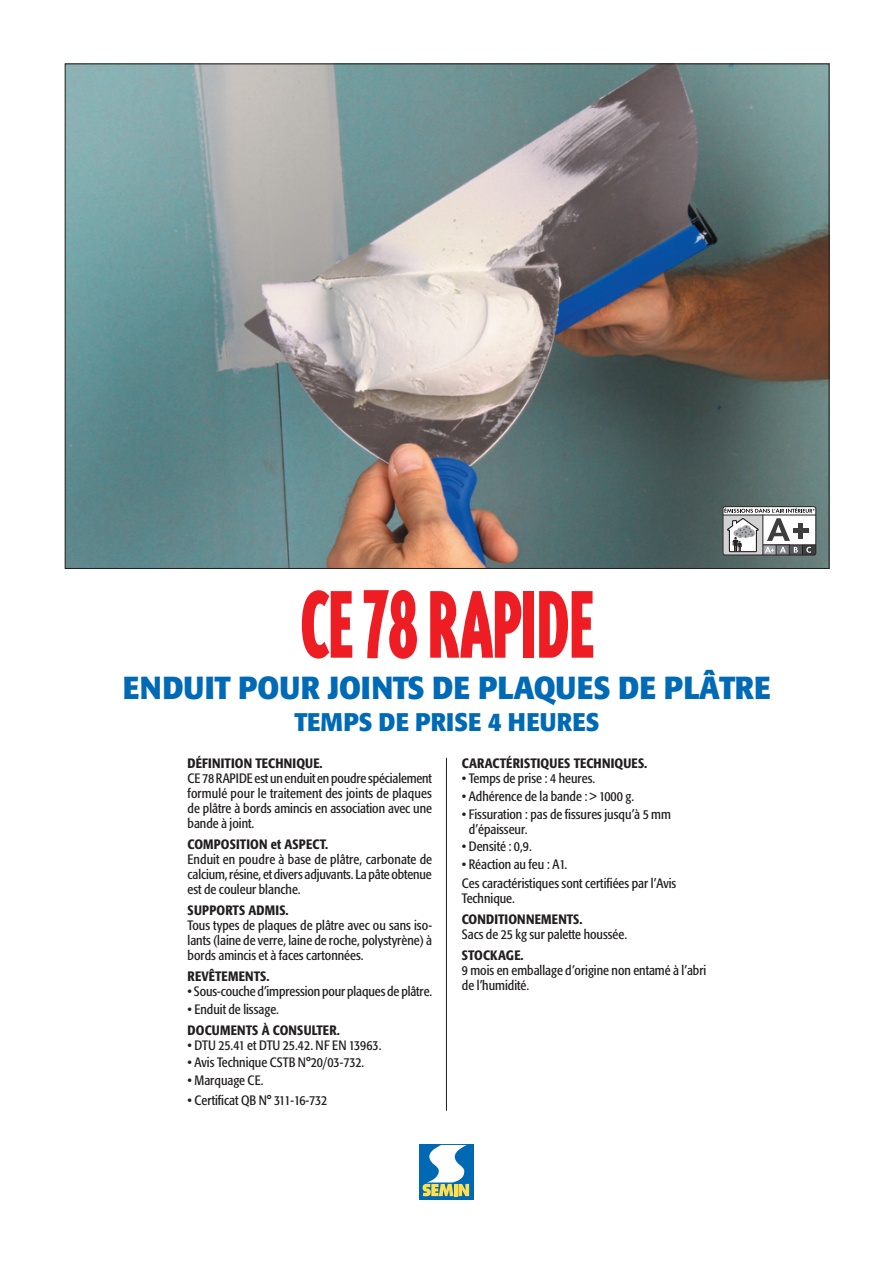
<style>
.page{position:relative;width:893px;height:1263px;background:#fff}
.page>*{position:absolute;margin:0;border:0;box-sizing:border-box;transform-origin:0 0}
.t1{font:900 111px "Triplex Cond";letter-spacing:-.02em;color:#ee1d23;scale:.82 1}
.t2{font:700 31.65px "Formata";color:#016ab6;scale:.95 1}
.t3{font:700 25.2px "Formata";color:#016ab6;scale:.95 1}
.texte_fiche{font:condensed 13.5px/15px "Formata";color:#231f20;text-align:justify}
.titre_texte_fiche{font:500 condensed 13.5px "Formata";letter-spacing:.01em;color:#231f20}
</style>
<div class="page">
<hr style="left:446px;top:758px;width:1px;height:353px;background:#231f20">
<svg style="left:419px;top:1144px;width:55px;height:56px"></svg>
<img style="left:67px;top:66px;width:760px;height:501px">
<div style="left:723px;top:506px;width:93px;height:49px;border:1px solid #231f20;border-radius:2px"></div>
<svg style="left:721px;top:508px;width:95px;height:47px"></svg>
<hr style="left:793px;top:529px;width:16px;height:4px;background:#3e3e3f">
<hr style="left:799px;top:523px;width:4px;height:16px;background:#3e3e3f">
<p class="t1" style="left:300px;top:571px;width:361px">CE 78 RAPIDE</p>
<p class="t2" style="left:123px;top:668px;width:684px">ENDUIT POUR JOINTS DE PLAQUES DE PLÂTRE</p>
<p class="t3" style="left:294px;top:706px;width:323px">TEMPS DE PRISE 4 HEURES</p>
<p class="titre_texte_fiche" style="left:188px;top:755px;width:137px">DÉFINITION TECHNIQUE.</p>
<p class="texte_fiche" style="left:188px;top:771px;width:246px">CE 78 RAPIDE est un enduit en poudre spécialement formulé pour le traitement des joints de plaques de plâtre à bords amincis en association avec une bande à joint.</p>
<p class="titre_texte_fiche" style="left:188px;top:836px;width:142px">COMPOSITION et ASPECT.</p>
<p class="texte_fiche" style="left:188px;top:852px;width:246px">Enduit en poudre à base de plâtre, carbonate de calcium, résine, et divers adjuvants. La pâte obtenue est de couleur blanche.</p>
<p class="titre_texte_fiche" style="left:188px;top:902px;width:103px">SUPPORTS ADMIS.</p>
<p class="texte_fiche" style="left:188px;top:918px;width:246px">Tous types de plaques de plâtre avec ou sans iso&shy;lants (laine de verre, laine de roche, polystyrène) à bords amincis et à faces cartonnées.</p>
<p class="titre_texte_fiche" style="left:188px;top:968px;width:83px">REVÊTEMENTS.</p>
<p class="texte_fiche" style="left:188px;top:984px;width:246px">• Sous-couche d’impression pour plaques de plâtre.</p>
<p class="texte_fiche" style="left:188px;top:1002px;width:93px">• Enduit de lissage.</p>
<p class="titre_texte_fiche" style="left:188px;top:1022px;width:154px">DOCUMENTS À CONSULTER.</p>
<p class="texte_fiche" style="left:188px;top:1038px;width:195px">• DTU 25.41 et DTU 25.42. NF EN 13963.</p>
<p class="texte_fiche" style="left:188px;top:1055px;width:178px">• Avis Technique CSTB N°20/03-732.</p>
<p class="texte_fiche" style="left:188px;top:1073px;width:77px">• Marquage CE.</p>
<p class="texte_fiche" style="left:188px;top:1092px;width:141px">• Certificat QB N° 311-16-732</p>
<p class="titre_texte_fiche" style="left:462px;top:755px;width:187px">CARACTÉRISTIQUES TECHNIQUES.</p>
<p class="texte_fiche" style="left:462px;top:771px;width:135px">• Temps de prise : 4 heures.</p>
<p class="texte_fiche" style="left:462px;top:789px;width:174px">• Adhérence de la bande : &gt; 1000 g.</p>
<p class="texte_fiche" style="left:469px;top:806px;width:204px;text-indent:-7px">• Fissuration : pas de fissures jusqu’à 5 mm d’épaisseur.</p>
<p class="texte_fiche" style="left:462px;top:839px;width:72px">• Densité : 0,9.</p>
<p class="texte_fiche" style="left:462px;top:856px;width:107px">• Réaction au feu : A1.</p>
<p class="texte_fiche" style="left:462px;top:876px;width:216px">Ces caractéristiques sont certifiées par l’Avis<br>Technique.</p>
<p class="titre_texte_fiche" style="left:462px;top:911px;width:122px">CONDITIONNEMENTS.</p>
<p class="texte_fiche" style="left:462px;top:927px;width:167px">Sacs de 25 kg sur palette houssée.</p>
<p class="titre_texte_fiche" style="left:462px;top:947px;width:63px">STOCKAGE.</p>
<p class="texte_fiche" style="left:462px;top:963px;width:246px">9 mois en emballage d’origine non entamé à l’abri de l’humidité.</p>
</div>
